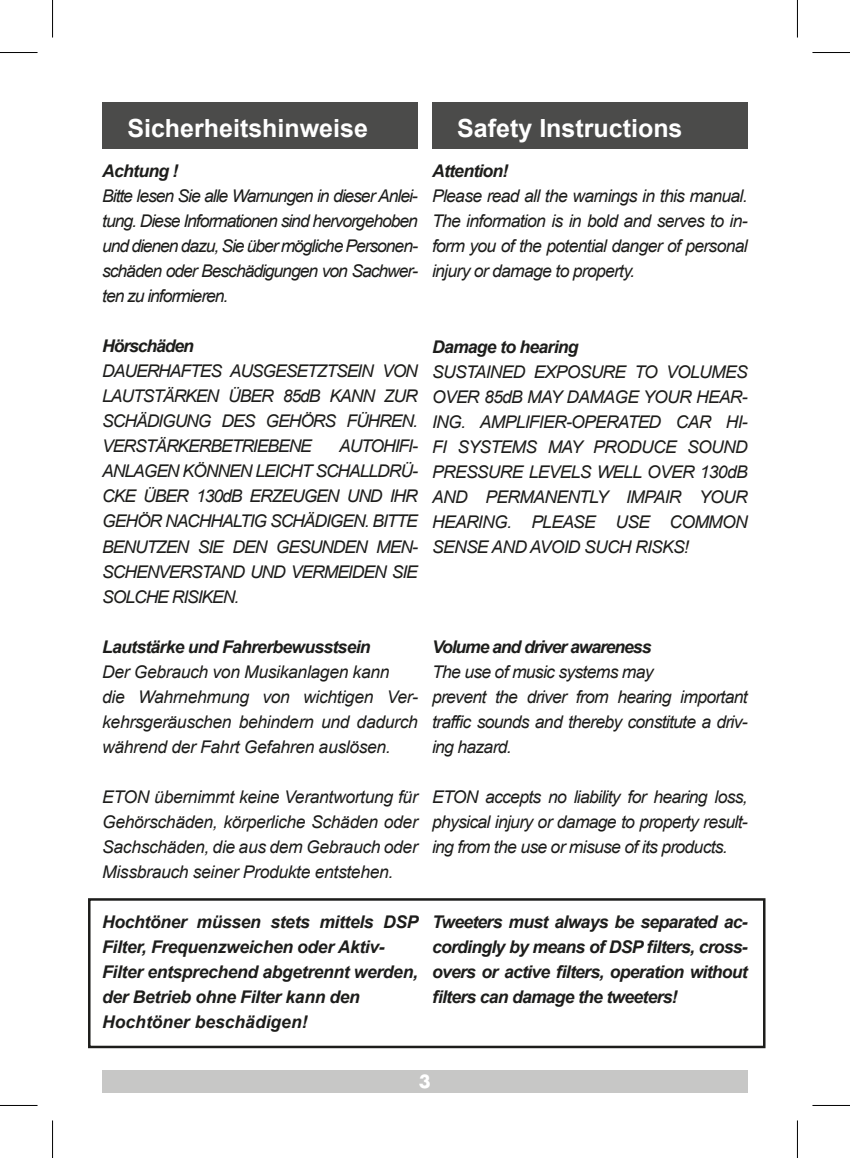
<style>
.page{position:relative;width:850px;height:1158px;background:#fff}
.page>*{position:absolute;margin:0;border:0;box-sizing:border-box;transform-origin:0 0}
.t1{font:700 25px "Arial";color:#fff}
.t2{font:italic 17.5px/25px "Arial";letter-spacing:-.04em;color:#1d1d1b;text-align:justify}
.t3{font:italic 700 17.5px/25px "Arial";letter-spacing:-.04em;color:#1d1d1b;text-align:justify}
.t4{font:italic 700 17.5px/25px "Arial";letter-spacing:-.02em;color:#1d1d1b}
.t5{font:italic 17.5px/25px "Arial";letter-spacing:-.02em;color:#1d1d1b}
.t6{font:italic 700 17.5px "Arial";letter-spacing:-.06em;color:#1d1d1b}
.t7{font:700 17.5px "Futura Std";color:#fff}
</style>
<div class="page">
<div style="left:102px;top:102px;width:315px;height:47px;background:#4b4b4a"></div>
<div style="left:432px;top:102px;width:315px;height:47px;background:#4b4b4a"></div>
<div style="left:102px;top:1069px;width:645px;height:23px;background:#c7c7c6"></div>
<div style="left:88px;top:898px;width:677px;height:150px;border:2px solid #1d1d1b"></div>
<hr style="left:0;top:52px;width:38px;height:1px;background:#000">
<hr style="left:812px;top:52px;width:37px;height:1px;background:#000">
<hr style="left:0;top:1104px;width:38px;height:1px;background:#000">
<hr style="left:812px;top:1104px;width:37px;height:1px;background:#000">
<hr style="left:52px;top:0;width:1px;height:38px;background:#000">
<hr style="left:52px;top:1120px;width:1px;height:37px;background:#000">
<hr style="left:796px;top:0;width:1px;height:38px;background:#000">
<hr style="left:796px;top:1120px;width:1px;height:37px;background:#000">
<h1 class="t1" style="left:127px;top:111px;width:242px">Sicherheitshinweise</h1>
<h1 class="t1" style="left:457px;top:111px;width:227px">Safety Instructions</h1>
<p class="t3" style="left:102px;top:159px;width:78px">Achtung !</p>
<p class="t2" style="left:102px;top:184px;width:317px">Bitte lesen Sie alle Warnungen in dieser Anlei&shy;tung. Diese Informationen sind hervorgehoben und dienen dazu, Sie über mögliche Personen&shy;schäden oder Beschädigungen von Sachwer&shy;ten zu informieren.</p>
<p class="t6" style="left:102px;top:335px;width:93px">Hörschäden</p>
<p class="t2" style="left:102px;top:359px;width:317px">DAUERHAFTES AUSGESETZTSEIN VON LAUTSTÄRKEN ÜBER 85dB KANN ZUR SCHÄDIGUNG DES GEHÖRS FÜHREN.<br>VERSTÄRKERBETRIEBENE</p>
<p class="t3" style="left:432px;top:159px;width:78px">Attention!</p>
<p class="t2" style="left:432px;top:184px;width:317px">Please read all the warnings in this manual.<br>The information is in bold and serves to in&shy;form you of the potential danger of personal injury or damage to property.</p>
<p class="t3" style="left:432px;top:334px;width:148px">Damage to hearing</p>
<p class="t2" style="left:432px;top:359px;width:317px">SUSTAINED EXPOSURE TO VOLUMES OVER 85dB MAY DAMAGE YOUR HEAR-ING. AMPLIFIER-OPERATED CAR HI-FI SYSTEMS MAY PRODUCE SOUND PRESSURE LEVELS WELL OVER 130dB AND PERMANENTLY IMPAIR YOUR HEARING. PLEASE USE COMMON SENSE AND AVOID SUCH RISKS!</p>
<p class="t2" style="left:102px;top:434px;width:317px;text-indent:237px">AUTOHIFI-ANLAGEN KÖNNEN LEICHT SCHALLDRÜ-CKE ÜBER 130dB ERZEUGEN UND IHR GEHÖR NACHHALTIG SCHÄDIGEN. BITTE BENUTZEN SIE DEN GESUNDEN MEN-SCHENVERSTAND UND VERMEIDEN SIE SOLCHE RISIKEN.</p>
<p class="t3" style="left:102px;top:634px;width:270px">Lautstärke und Fahrerbewusstsein</p>
<p class="t5" style="left:102px;top:659px;width:317px">Der Gebrauch von Musikanlagen kann<br>die Wahrnehmung von wichtigen Ver&shy;kehrsgeräuschen behindern und dadurch während der Fahrt Gefahren auslösen.</p>
<p class="t2" style="left:102px;top:784px;width:317px">ETON übernimmt keine Verantwortung für Gehörschäden, körperliche Schäden oder Sachschäden, die aus dem Gebrauch oder Missbrauch seiner Produkte entstehen.</p>
<p class="t4" style="left:102px;top:909px;width:317px">Hochtöner müssen stets mittels DSP Filter, Frequenzweichen oder Aktiv-Filter entsprechend abgetrennt werden, der Betrieb ohne Filter kann den Hochtöner beschädigen!</p>
<p class="t6" style="left:432px;top:635px;width:221px">Volume and driver awareness</p>
<p class="t2" style="left:432px;top:659px;width:317px;text-align:left">The use of music systems may<br>prevent the driver from hearing important traffic sounds and thereby constitute a driv&shy;ing hazard.</p>
<p class="t2" style="left:432px;top:784px;width:317px">ETON accepts no liability for hearing loss, physical injury or damage to property result&shy;ing from the use or misuse of its products.</p>
<p class="t3" style="left:432px;top:909px;width:317px">Tweeters must always be separated ac&shy;cordingly by means of DSP filters, cross&shy;overs or active filters, operation without filters can damage the tweeters!</p>
<p class="t7" style="left:419px;top:1069px;width:14px">3</p>
</div>
